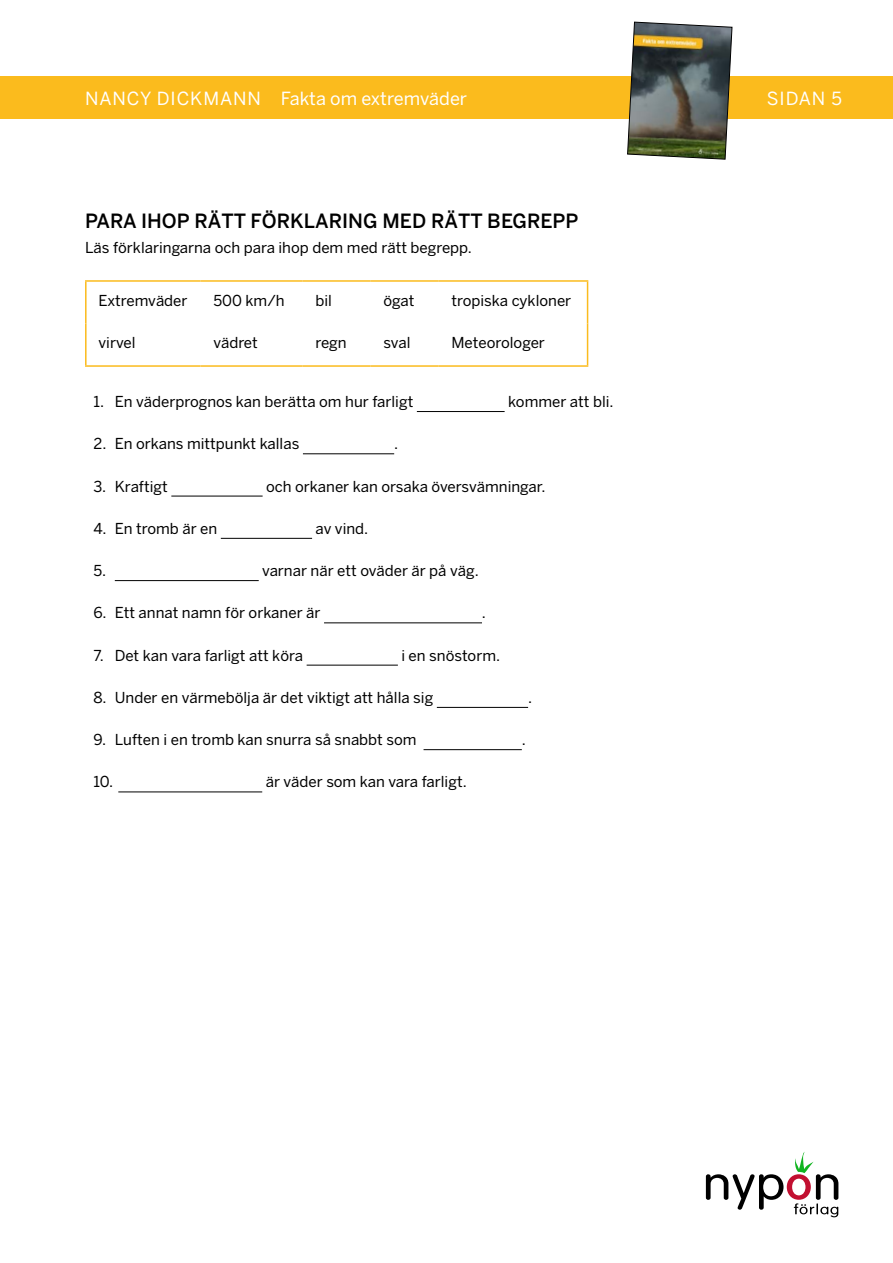
<style>
.page{position:relative;width:893px;height:1263px;background:#fff}
.page>*{position:absolute;margin:0;border:0;box-sizing:border-box;transform-origin:0 0}
.t1{font:500 19.5px "Benton Sans";color:#000}
.t2{font:18px "Benton Sans";letter-spacing:.005em;color:#fff}
.t3{font:15px "Benton Sans";color:#000}
</style>
<div class="page">
<div style="left:0;top:77px;width:893px;height:42px;background:#fbbb1d"></div>
<img style="left:627px;top:21px;width:106px;height:139px">
<svg style="left:706px;top:1152px;width:132px;height:65px"></svg>
<hr style="left:417px;top:411px;width:88px;height:1px;background:#000">
<hr style="left:303px;top:453px;width:91px;height:1px;background:#000">
<hr style="left:171px;top:496px;width:92px;height:1px;background:#000">
<hr style="left:221px;top:538px;width:91px;height:1px;background:#000">
<hr style="left:115px;top:580px;width:144px;height:1px;background:#000">
<hr style="left:324px;top:622px;width:158px;height:1px;background:#000">
<hr style="left:307px;top:665px;width:91px;height:1px;background:#000">
<hr style="left:437px;top:707px;width:91px;height:1px;background:#000">
<hr style="left:424px;top:749px;width:98px;height:1px;background:#000">
<hr style="left:118px;top:791px;width:144px;height:1px;background:#000">
<hr style="left:85px;top:280px;width:116px;height:2px;background:#fbbb1d">
<hr style="left:85px;top:282px;width:2px;height:41px;background:#fbbb1d">
<hr style="left:201px;top:280px;width:102px;height:2px;background:#fbbb1d">
<hr style="left:303px;top:280px;width:68px;height:2px;background:#fbbb1d">
<hr style="left:371px;top:280px;width:68px;height:2px;background:#fbbb1d">
<hr style="left:439px;top:280px;width:149px;height:2px;background:#fbbb1d">
<hr style="left:587px;top:282px;width:1px;height:41px;background:#fbbb1d">
<hr style="left:85px;top:323px;width:2px;height:42px;background:#fbbb1d">
<hr style="left:587px;top:323px;width:1px;height:42px;background:#fbbb1d">
<hr style="left:85px;top:365px;width:116px;height:2px;background:#fbbb1d">
<hr style="left:201px;top:365px;width:102px;height:2px;background:#fbbb1d">
<hr style="left:303px;top:365px;width:68px;height:2px;background:#fbbb1d">
<hr style="left:371px;top:365px;width:68px;height:2px;background:#fbbb1d">
<hr style="left:439px;top:365px;width:149px;height:2px;background:#fbbb1d">
<p class="t2" style="left:85px;top:88px;width:384px">NANCY DICKMANN Fakta om extremväder</p>
<p class="t2" style="left:767px;top:88px;width:77px">SIDAN 5</p>
<h1 class="t1" style="left:85px;top:210px;width:495px">PARA IHOP RÄTT FÖRKLARING MED RÄTT BEGREPP</h1>
<p class="t3" style="left:85px;top:239px;width:388px">Läs förklaringarna och para ihop dem med rätt begrepp.</p>
<p class="t3" style="left:99px;top:291px;width:91px">Extremväder</p>
<p class="t3" style="left:213px;top:291px;width:73px">500 km/h</p>
<p class="t3" style="left:315px;top:291px;width:18px">bil</p>
<p class="t3" style="left:383px;top:291px;width:32px">ögat</p>
<p class="t3" style="left:451px;top:291px;width:121px">tropiska cykloner</p>
<p class="t3" style="left:99px;top:334px;width:38px">virvel</p>
<p class="t3" style="left:213px;top:334px;width:46px">vädret</p>
<p class="t3" style="left:315px;top:334px;width:33px">regn</p>
<p class="t3" style="left:383px;top:334px;width:28px">sval</p>
<p class="t3" style="left:451px;top:334px;width:95px">Meteorologer</p>
<p class="t3" style="left:94px;top:393px;width:321px">1. En väderprognos kan berätta om hur farligt</p>
<p class="t3" style="left:508px;top:393px;width:107px">kommer att bli.</p>
<p class="t3" style="left:94px;top:435px;width:207px">2. En orkans mittpunkt kallas</p>
<p class="t3" style="left:394px;top:435px;width:6px">.</p>
<p class="t3" style="left:94px;top:477px;width:76px">3. Kraftigt</p>
<p class="t3" style="left:266px;top:477px;width:281px">och orkaner kan orsaka översvämningar.</p>
<p class="t3" style="left:94px;top:520px;width:125px">4. En tromb är en</p>
<p class="t3" style="left:316px;top:520px;width:54px">av vind.</p>
<p class="t3" style="left:94px;top:562px;width:14px">5.</p>
<p class="t3" style="left:262px;top:562px;width:218px">varnar när ett oväder är på väg.</p>
<p class="t3" style="left:94px;top:604px;width:228px">6. Ett annat namn för orkaner är</p>
<p class="t3" style="left:482px;top:604px;width:6px">.</p>
<p class="t3" style="left:94px;top:646px;width:211px">7. Det kan vara farligt att köra</p>
<p class="t3" style="left:401px;top:646px;width:100px">i en snöstorm.</p>
<p class="t3" style="left:94px;top:689px;width:341px">8. Under en värmebölja är det viktigt att hålla sig</p>
<p class="t3" style="left:528px;top:689px;width:6px">.</p>
<p class="t3" style="left:94px;top:731px;width:324px">9. Luften i en tromb kan snurra så snabbt som</p>
<p class="t3" style="left:522px;top:731px;width:6px">.</p>
<p class="t3" style="left:94px;top:773px;width:21px">10.</p>
<p class="t3" style="left:266px;top:773px;width:203px">är väder som kan vara farligt.</p>
</div>
